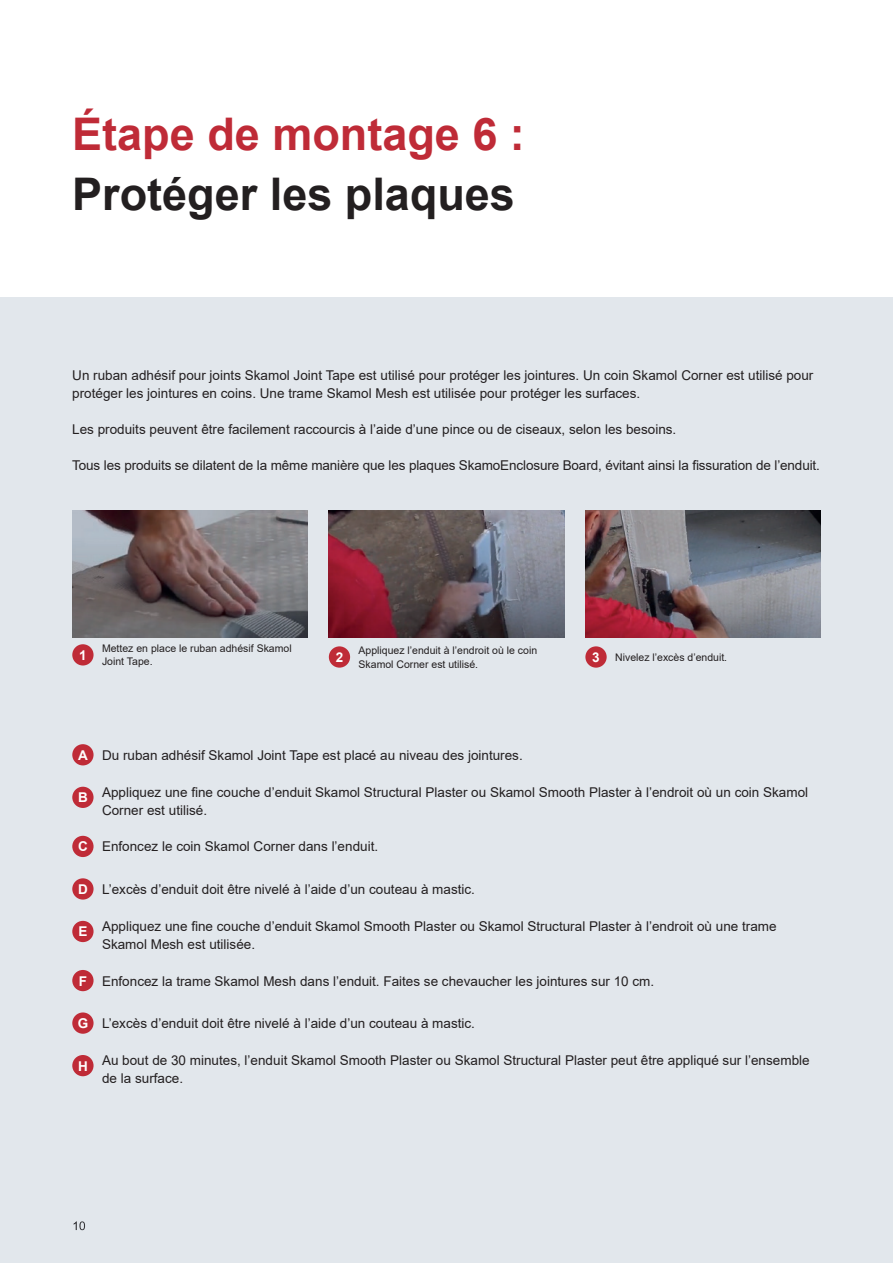
<style>
.page{position:relative;width:893px;height:1263px;background:#fff}
.page>*{position:absolute;margin:0;border:0;box-sizing:border-box;transform-origin:0 0}
.t1{font:700 45px "Arial";color:#231f20}
.t2{font:700 45px "Arial";color:#bf2b37}
.t3{font:13.5px/18px "Arial";color:#231f20}
.t4{font:700 13.5px "Arial";color:#fff}
.t5{font:10.5px/13.5px "Arial";color:#231f20}
.s1{font-weight:700;color:#fff}
</style>
<div class="page">
<div style="left:0;top:298px;width:893px;height:965px;background:#e2e7ec"></div>
<img style="left:329px;top:510px;width:235px;height:128px">
<img style="left:72px;top:510px;width:236px;height:128px">
<img style="left:585px;top:510px;width:236px;height:128px">
<div style="left:329px;top:646px;width:21px;height:22px;background:#bf2b37;border-radius:50%"></div>
<div style="left:585px;top:646px;width:22px;height:22px;background:#bf2b37;border-radius:50%"></div>
<div style="left:72px;top:644px;width:22px;height:21px;background:#bf2b37;border-radius:50%"></div>
<div style="left:72px;top:744px;width:22px;height:21px;background:#bf2b37;border-radius:50%"></div>
<div style="left:72px;top:787px;width:22px;height:21px;background:#bf2b37;border-radius:50%"></div>
<div style="left:72px;top:836px;width:22px;height:21px;background:#bf2b37;border-radius:50%"></div>
<div style="left:72px;top:878px;width:22px;height:21px;background:#bf2b37;border-radius:50%"></div>
<div style="left:72px;top:921px;width:22px;height:21px;background:#bf2b37;border-radius:50%"></div>
<div style="left:72px;top:970px;width:22px;height:21px;background:#bf2b37;border-radius:50%"></div>
<div style="left:72px;top:1012px;width:22px;height:22px;background:#bf2b37;border-radius:50%"></div>
<div style="left:72px;top:1055px;width:22px;height:21px;background:#bf2b37;border-radius:50%"></div>
<svg style="left:74px;top:1221px;width:11px;height:9px"></svg>
<h1 class="t2" style="left:72px;top:103px;width:454px">Étape de montage 6 :</h1>
<h1 class="t1" style="left:72px;top:163px;width:444px">Protéger les plaques</h1>
<p class="t3" style="left:72px;top:366px;width:743px">Un ruban adhésif pour joints Skamol Joint Tape est utilisé pour protéger les jointures. Un coin Skamol Corner est utilisé pour protéger les jointures en coins. Une trame Skamol Mesh est utilisée pour protéger les surfaces.</p>
<p class="t3" style="left:72px;top:420px;width:606px">Les produits peuvent être facilement raccourcis à l’aide d’une pince ou de ciseaux, selon les besoins.</p>
<p class="t3" style="left:72px;top:456px;width:749px">Tous les produits se dilatent de la même manière que les plaques SkamoEnclosure Board, évitant ainsi la fissuration de l’enduit.</p>
<p class="t5" style="left:102px;top:641px;width:191px">Mettez en place le ruban adhésif Skamol<br>Joint Tape.</p>
<p class="t5" style="left:615px;top:650px;width:114px">Nivelez l’excès d’enduit.</p>
<p class="t5" style="left:359px;top:643px;width:180px">Appliquez l’enduit à l’endroit où le coin<br>Skamol Corner est utilisé.</p>
<p class="t4" style="left:79px;top:645px;width:9px">1</p>
<p class="t4" style="left:336px;top:648px;width:9px">2</p>
<p class="t4" style="left:592px;top:648px;width:9px">3</p>
<p class="t3" style="left:78px;top:746px;width:446px"><span class="s1">A</span> Du ruban adhésif Skamol Joint Tape est placé au niveau des jointures.</p>
<p class="t3" style="left:102px;top:783px;width:708px">Appliquez une fine couche d’enduit Skamol Structural Plaster ou Skamol Smooth Plaster à l’endroit où un coin Skamol<br>Corner est utilisé.</p>
<p class="t4" style="left:78px;top:788px;width:11px">B</p>
<p class="t3" style="left:78px;top:837px;width:302px"><span class="s1">C</span> Enfoncez le coin Skamol Corner dans l’enduit.</p>
<p class="t3" style="left:78px;top:880px;width:398px"><span class="s1">D</span> L’excès d’enduit doit être nivelé à l’aide d’un couteau à mastic.</p>
<p class="t3" style="left:102px;top:917px;width:676px">Appliquez une fine couche d’enduit Skamol Smooth Plaster ou Skamol Structural Plaster à l’endroit où une trame<br>Skamol Mesh est utilisée.</p>
<p class="t4" style="left:78px;top:922px;width:11px">E</p>
<p class="t3" style="left:79px;top:972px;width:577px"><span class="s1">F</span> Enfoncez la trame Skamol Mesh dans l’enduit. Faites se chevaucher les jointures sur 10 cm.</p>
<p class="t3" style="left:78px;top:1014px;width:399px"><span class="s1">G</span> L’excès d’enduit doit être nivelé à l’aide d’un couteau à mastic.</p>
<p class="t3" style="left:102px;top:1051px;width:709px">Au bout de 30 minutes, l’enduit Skamol Smooth Plaster ou Skamol Structural Plaster peut être appliqué sur l’ensemble de la surface.</p>
<p class="t4" style="left:78px;top:1056px;width:11px">H</p>
</div>
